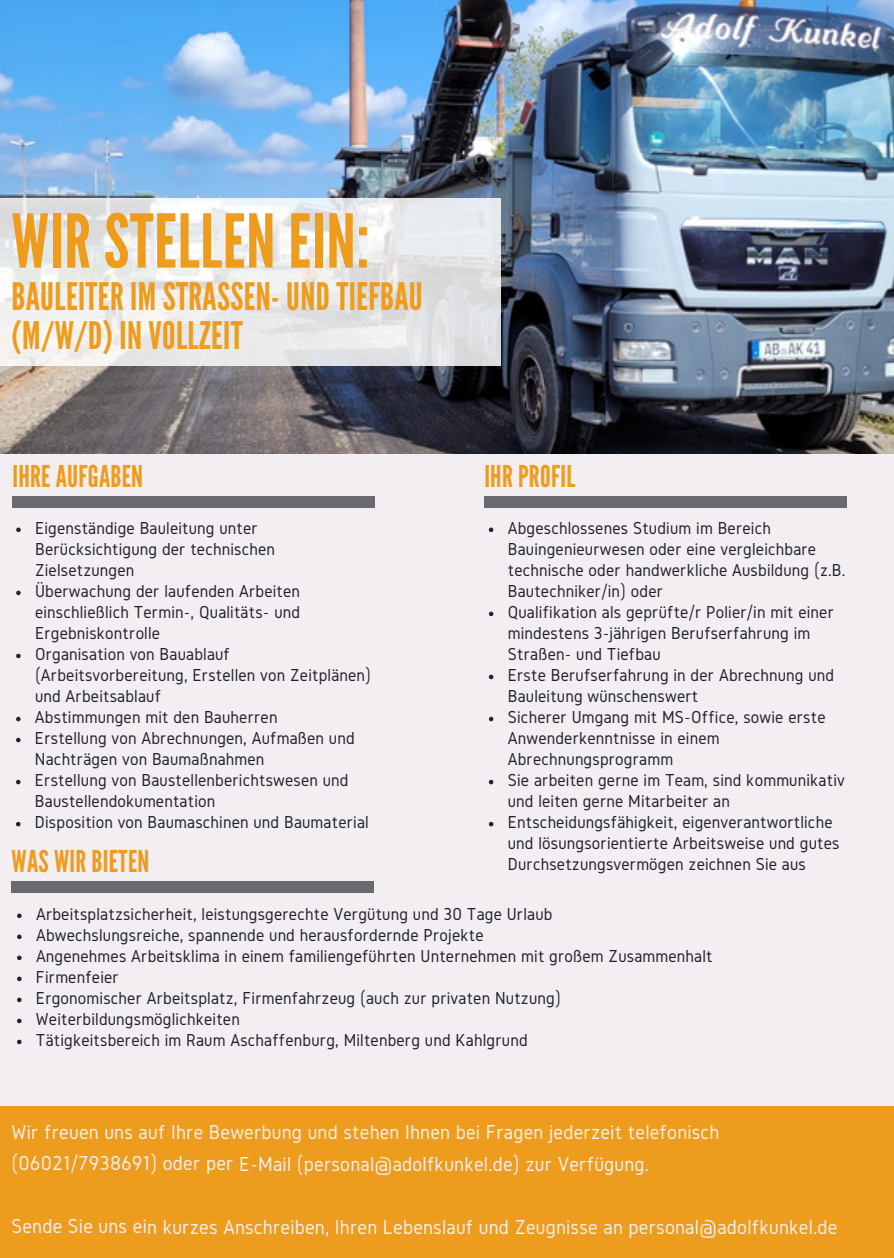
<style>
.page{position:relative;width:894px;height:1258px;background:#fff}
.page>*{position:absolute;margin:0;border:0;box-sizing:border-box;transform-origin:0 0}
.t1{font:74.1px "League Gothic";letter-spacing:.01em;color:#ee9c1d}
.t2{font:37.8px/38.4px "League Gothic";letter-spacing:.01em;color:#ee9c1d}
.t3{font:30px "League Gothic";letter-spacing:.01em;color:#ee9c1d}
.t4{font:21px/31.5px "Gidole";letter-spacing:.01em;color:#f2eef1}
.t5{font:18px/21px "Gidole";letter-spacing:.01em;color:#20222d}
</style>
<div class="page">
<img style="left:0;top:0;width:893px;height:455px">
<div style="left:0;top:455px;width:893px;height:716px;background:#f2eef1"></div>
<svg style="left:0;top:199px;width:500px;height:166px;fill:#eaeaeb"></svg>
<svg style="left:16px;top:527px;width:5px;height:5px"></svg>
<svg style="left:16px;top:591px;width:5px;height:4px"></svg>
<svg style="left:16px;top:654px;width:5px;height:4px"></svg>
<svg style="left:16px;top:717px;width:5px;height:4px"></svg>
<svg style="left:16px;top:738px;width:5px;height:4px"></svg>
<svg style="left:16px;top:780px;width:5px;height:4px"></svg>
<svg style="left:16px;top:822px;width:4px;height:4px"></svg>
<svg style="left:488px;top:527px;width:5px;height:5px"></svg>
<svg style="left:488px;top:612px;width:5px;height:4px"></svg>
<svg style="left:488px;top:675px;width:5px;height:4px"></svg>
<svg style="left:488px;top:717px;width:5px;height:4px"></svg>
<svg style="left:488px;top:780px;width:5px;height:4px"></svg>
<svg style="left:488px;top:822px;width:5px;height:4px"></svg>
<div style="left:0;top:1106px;width:893px;height:152px;background:#ee9c1d"></div>
<div style="left:12px;top:496px;width:363px;height:12px;background:#6a696e"></div>
<div style="left:484px;top:496px;width:363px;height:12px;background:#6a696e"></div>
<div style="left:12px;top:881px;width:362px;height:12px;background:#6a696e"></div>
<svg style="left:17px;top:913px;width:5px;height:5px"></svg>
<svg style="left:17px;top:934px;width:5px;height:5px"></svg>
<svg style="left:17px;top:955px;width:5px;height:5px"></svg>
<svg style="left:17px;top:976px;width:5px;height:5px"></svg>
<svg style="left:17px;top:997px;width:5px;height:5px"></svg>
<svg style="left:17px;top:1018px;width:5px;height:5px"></svg>
<svg style="left:17px;top:1040px;width:5px;height:4px"></svg>
<p class="t1" style="left:12px;top:198px;width:359px">WIR STELLEN EIN:</p>
<p class="t2" style="left:12px;top:279px;width:412px">BAULEITER IM STRASSEN- UND TIEFBAU (M/W/D) IN VOLLZEIT</p>
<p class="t3" style="left:12px;top:459px;width:132px">IHRE AUFGABEN</p>
<p class="t5" style="left:35px;top:517px;width:241px">Eigenständige Bauleitung unter<br>Berücksichtigung der technischen<br>Zielsetzungen</p>
<p class="t5" style="left:35px;top:580px;width:266px;text-align:justify">Überwachung der laufenden Arbeiten einschließlich Termin-, Qualitäts- und Ergebniskontrolle</p>
<p class="t5" style="left:35px;top:643px;width:337px">Organisation von Bauablauf (Arbeitsvorbereitung, Erstellen von Zeitplänen) und Arbeitsablauf</p>
<p class="t5" style="left:35px;top:706px;width:244px">Abstimmungen mit den Bauherren</p>
<p class="t5" style="left:35px;top:727px;width:321px">Erstellung von Abrechnungen, Aufmaßen und<br>Nachträgen von Baumaßnahmen</p>
<p class="t5" style="left:35px;top:769px;width:315px">Erstellung von Baustellenberichtswesen und<br>Baustellendokumentation</p>
<p class="t5" style="left:35px;top:811px;width:335px">Disposition von Baumaschinen und Baumaterial</p>
<p class="t3" style="left:484px;top:459px;width:92px">IHR PROFIL</p>
<p class="t5" style="left:507px;top:517px;width:339px">Abgeschlossenes Studium im Bereich Bauingenieurwesen oder eine vergleichbare technische oder handwerkliche Ausbildung (z.B.<br>Bautechniker/in) oder</p>
<p class="t5" style="left:507px;top:601px;width:327px">Qualifikation als geprüfte/r Polier/in mit einer mindestens 3-jährigen Berufserfahrung im<br>Straßen- und Tiefbau</p>
<p class="t5" style="left:507px;top:664px;width:328px">Erste Berufserfahrung in der Abrechnung und<br>Bauleitung wünschenswert</p>
<p class="t5" style="left:507px;top:706px;width:319px">Sicherer Umgang mit MS-Office, sowie erste<br>Anwenderkenntnisse in einem<br>Abrechnungsprogramm</p>
<p class="t5" style="left:507px;top:769px;width:338px">Sie arbeiten gerne im Team, sind kommunikativ und leiten gerne Mitarbeiter an</p>
<p class="t5" style="left:507px;top:811px;width:333px">Entscheidungsfähigkeit, eigenverantwortliche und lösungsorientierte Arbeitsweise und gutes<br>Durchsetzungsvermögen zeichnen Sie aus</p>
<p class="t3" style="left:12px;top:844px;width:139px">WAS WIR BIETEN</p>
<p class="t5" style="left:36px;top:903px;width:518px">Arbeitsplatzsicherheit, leistungsgerechte Vergütung und 30 Tage Urlaub</p>
<p class="t5" style="left:36px;top:924px;width:449px">Abwechslungsreiche, spannende und herausfordernde Projekte</p>
<p class="t5" style="left:36px;top:945px;width:678px">Angenehmes Arbeitsklima in einem familiengeführten Unternehmen mit großem Zusammenhalt</p>
<p class="t5" style="left:36px;top:966px;width:84px">Firmenfeier</p>
<p class="t5" style="left:36px;top:987px;width:526px">Ergonomischer Arbeitsplatz, Firmenfahrzeug (auch zur privaten Nutzung)</p>
<p class="t5" style="left:36px;top:1008px;width:205px">Weiterbildungsmöglichkeiten</p>
<p class="t5" style="left:36px;top:1029px;width:493px">Tätigkeitsbereich im Raum Aschaffenburg, Miltenberg und Kahlgrund</p>
<p class="t4" style="left:12px;top:1116px;width:709px">Wir freuen uns auf Ihre Bewerbung und stehen Ihnen bei Fragen jederzeit telefonisch (06021/7938691) oder per E-Mail (personal@adolfkunkel.de) zur Verfügung.</p>
<p class="t4" style="left:12px;top:1210px;width:827px">Sende Sie uns ein kurzes Anschreiben, Ihren Lebenslauf und Zeugnisse an personal@adolfkunkel.de</p>
</div>
